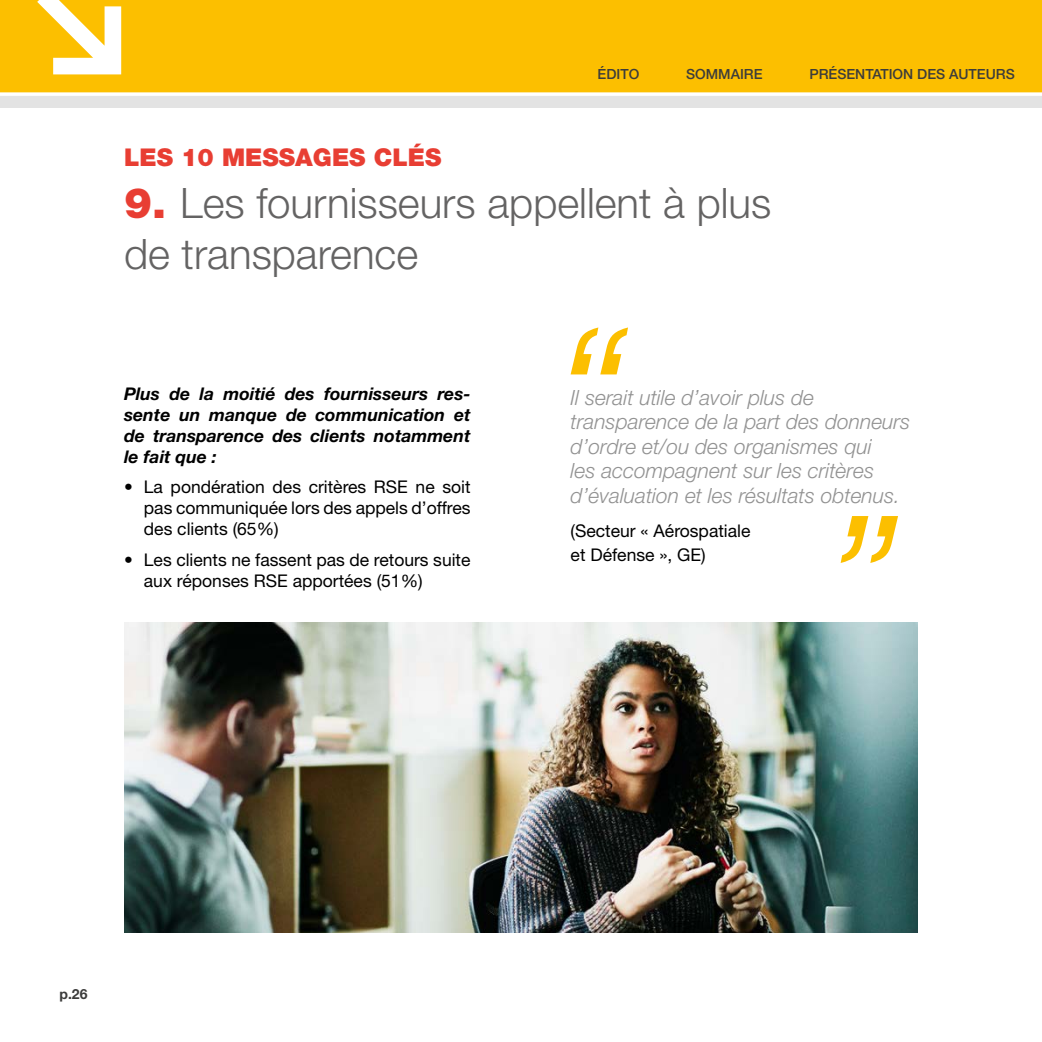
<style>
.page{position:relative;width:1042px;height:1042px;background:#fff}
.page>*{position:absolute;margin:0;border:0;box-sizing:border-box;transform-origin:0 0}
.Titre_des_parties{font:300 42px/50.4px "Helvetica Neue LT Std";color:#646363}
.Titre_des_parties-2{font:900 24.5px "Helvetica Neue LT Std";color:#e83e33}
.verbatime{font:italic 300 21px/24.5px "Helvetica Neue LT Std";color:#929292}
.t1{font:17.5px/21px "Helvetica Neue LT Std";color:#000}
.paragraphe_courant{font:italic 700 17.5px/21px "Helvetica Neue LT Std";color:#000;text-align:justify}
.t2{font:500 14px "Helvetica Neue LT Std";color:#3c3c3b}
.t3{font:700 14px "Helvetica Neue LT Std";color:#3c3c3b}
.s1{font-weight:900;color:#e83e33}
</style>
<div class="page">
<div style="left:0;top:0;width:1042px;height:108px;background:#e3e3e3"></div>
<div style="left:0;top:0;width:1042px;height:96px;background:#fcbf00"></div>
<svg style="left:37px;top:0;width:84px;height:74px"></svg>
<svg style="left:570px;top:327px;width:58px;height:47px"></svg>
<svg style="left:840px;top:516px;width:58px;height:47px"></svg>
<img style="left:124px;top:623px;width:794px;height:310px">
<p class="Titre_des_parties-2" style="left:124px;top:143px;width:319px">LES 10 MESSAGES CLÉS</p>
<p class="t2" style="left:597px;top:66px;width:43px">ÉDITO</p>
<p class="t2" style="left:686px;top:66px;width:78px">SOMMAIRE</p>
<p class="t2" style="left:809px;top:66px;width:207px">PRÉSENTATION DES AUTEURS</p>
<p class="Titre_des_parties" style="left:124px;top:177px;width:649px"><span class="s1">9.</span> Les fournisseurs appellent à plus de transparence</p>
<p class="paragraphe_courant" style="left:124px;top:382px;width:348px">Plus de la moitié des fournisseurs res&shy;sente un manque de communication et de transparence des clients notamment le fait que :</p>
<p class="t1" style="left:144px;top:476px;width:328px;text-align:justify;text-indent:-20px">• La pondération des critères RSE ne soit pas communiquée lors des appels d’offres des clients (65%)</p>
<p class="t1" style="left:144px;top:549px;width:328px;text-indent:-20px">• Les clients ne fassent pas de retours suite aux réponses RSE apportées (51%)</p>
<p class="verbatime" style="left:570px;top:384px;width:341px">Il serait utile d’avoir plus de transparence de la part des donneurs d’ordre et/ou des organismes qui<br>les accompagnent sur les critères d’évaluation et les résultats obtenus.</p>
<p class="t1" style="left:570px;top:518px;width:181px;line-height:24.5px">(Secteur « Aérospatiale et Défense », GE)</p>
<p class="t3" style="left:60px;top:985px;width:30px">p.26</p>
</div>
